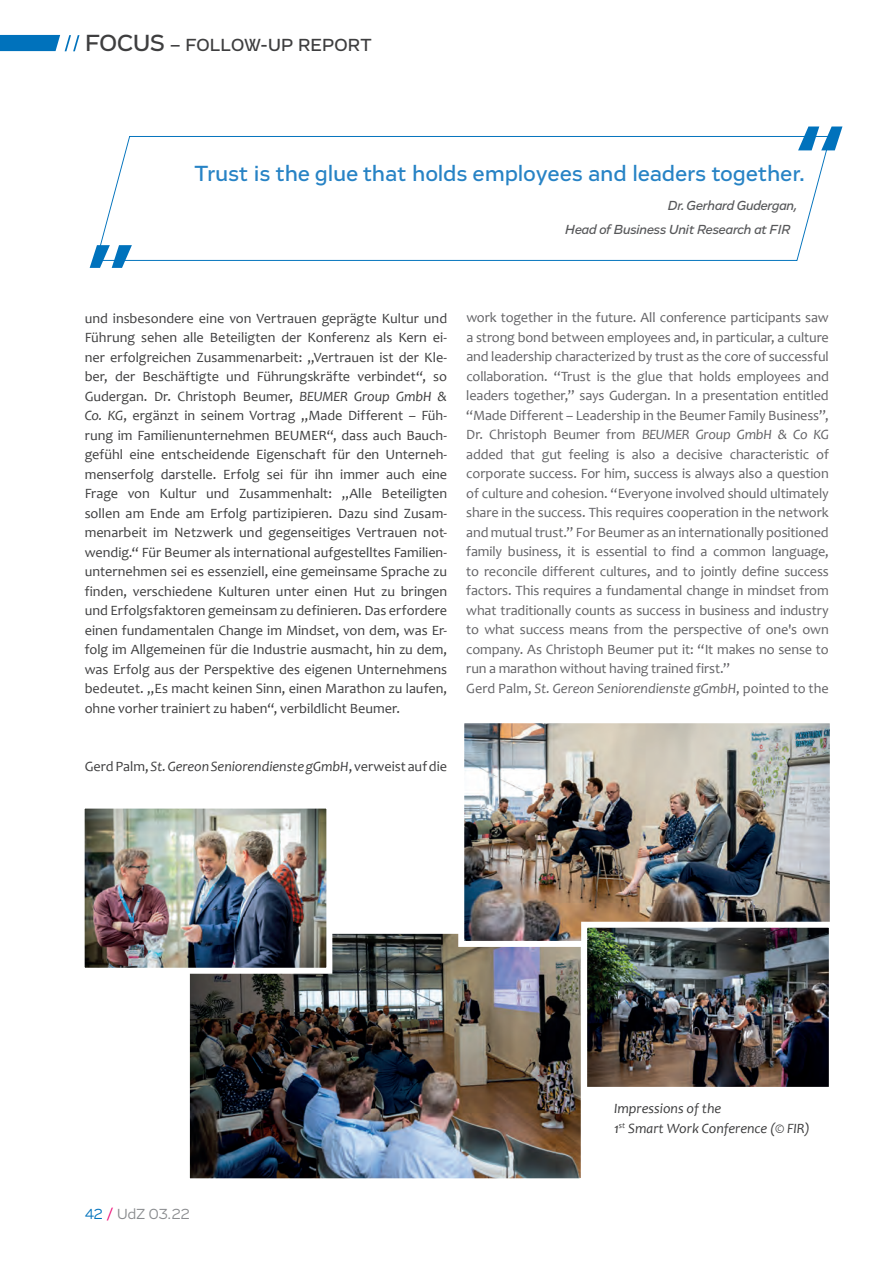
<style>
.page{position:relative;width:893px;height:1263px;background:#fff}
.page>*{position:absolute;margin:0;border:0;box-sizing:border-box;transform-origin:0 0}
.t1{font:500 22.5px "Vito";letter-spacing:.02em;color:#2783c5}
.t2{font:500 18px "Vito";letter-spacing:.005em;color:#3e3e3f}
.t3{font:15px "Vito";letter-spacing:-.005em;color:#8a8c8f}
.t4{font:14.25px/19.5px "Candara";color:#3e3e3f;text-align:justify}
.t5{font:14.25px/19.5px "Candara";letter-spacing:-.01em;color:#636366}
.t6{font:italic 14.25px/19.5px "Candara";color:#3e3e3f}
.t7{font:italic 500 13.5px/24px "Vito";color:#57585a}
.s1{font-size:24px}
.s2{font-style:italic}
.s3{font-style:normal}
.s4{color:#0072bc}
.s5{color:#ed0372}
</style>
<div class="page">
<svg style="left:0;top:35px;width:80px;height:16px"></svg>
<svg style="left:100px;top:136px;width:731px;height:125px"></svg>
<svg style="left:798px;top:126px;width:44px;height:24px"></svg>
<svg style="left:90px;top:245px;width:42px;height:23px"></svg>
<img style="left:191px;top:935px;width:389px;height:242px">
<div style="left:184px;top:928px;width:403px;height:256px;border:6px solid #fff"></div>
<img style="left:86px;top:809px;width:239px;height:158px">
<div style="left:79px;top:802px;width:253px;height:172px;border:6px solid #fff"></div>
<img style="left:465px;top:724px;width:364px;height:216px">
<div style="left:458px;top:717px;width:378px;height:230px;border:6px solid #fff"></div>
<img style="left:588px;top:929px;width:240px;height:157px">
<div style="left:581px;top:922px;width:254px;height:171px;border:6px solid #fff"></div>
<p class="t2" style="left:85px;top:34px;width:288px"><span class="s1">FOCUS</span> – FOLLOW-UP REPORT</p>
<h1 class="t1" style="left:195px;top:160px;width:612px">Trust is the glue that holds employees and leaders together.</h1>
<p class="t7" style="left:565px;top:193px;width:233px;text-indent:103px">Dr. Gerhard Gudergan,<br>Head of Business Unit Research at FIR</p>
<p class="t4" style="left:85px;top:308px;width:364px">und insbesondere eine von Vertrauen geprägte Kultur und Führung sehen alle Beteiligten der Konferenz als Kern ei&shy;ner erfolgreichen Zusammenarbeit: „Vertrauen ist der Kle&shy;ber, der Beschäftigte und Führungskräfte verbindet“, so Gudergan. Dr. Christoph Beumer, <span class="s2">BEUMER Group GmbH &amp; Co. KG</span>, ergänzt in seinem Vortrag „Made Different – Füh&shy;rung im Familienunternehmen BEUMER“, dass auch Bauch&shy;gefühl eine entscheidende Eigenschaft für den Unterneh&shy;menserfolg darstelle. Erfolg sei für ihn immer auch eine Frage von Kultur und Zusammenhalt: „Alle Beteiligten sollen am Ende am Erfolg partizipieren. Dazu sind Zusam&shy;menarbeit im Netzwerk und gegenseitiges Vertrauen not&shy;wendig.“ Für Beumer als international aufgestelltes Familien&shy;unternehmen sei es essenziell, eine gemeinsame Sprache zu finden, verschiedene Kulturen unter einen Hut zu bringen und Erfolgsfaktoren gemeinsam zu definieren. Das erfordere einen fundamentalen Change im Mindset, von dem, was Er&shy;folg im Allgemeinen für die Industrie ausmacht, hin zu dem, was Erfolg aus der Perspektive des eigenen Unternehmens bedeutet. „Es macht keinen Sinn, einen Marathon zu laufen, ohne vorher trainiert zu haben“, verbildlicht Beumer.</p>
<p class="t6" style="left:85px;top:756px;width:364px"><span class="s3">Gerd Palm,</span> St. Gereon Seniorendienste gGmbH<span class="s3">, verweist auf die</span></p>
<p class="t5" style="left:466px;top:308px;width:364px">work together in the future. All conference participants saw a strong bond between employees and, in particular, a culture and leadership characterized by trust as the core of successful collaboration. “Trust is the glue that holds employees and leaders together,” says Gudergan. In a presentation entitled “Made Different – Leadership in the Beumer Family Business”, Dr. Christoph Beumer from <span class="s2">BEUMER Group GmbH &amp; Co KG </span>added that gut feeling is also a decisive characteristic of corporate success. For him, success is always also a question of culture and cohesion. “Everyone involved should ultimately share in the success. This requires cooperation in the network and mutual trust.” For Beumer as an internationally positioned family business, it is essential to find a common language, to reconcile different cultures, and to jointly define success factors. This requires a fundamental change in mindset from what traditionally counts as success in business and industry to what success means from the perspective of one's own company. As Christoph Beumer put it: “It makes no sense to run a marathon without having trained first.”<br>Gerd Palm, <span class="s2">St. Gereon Seniorendienste gGmbH</span>, pointed to the</p>
<p class="t3" style="left:85px;top:1205px;width:106px"><span class="s4">42</span> <span class="s5">/</span> UdZ 03.22</p>
<p class="t6" style="left:614px;top:1098px;width:197px">Impressions of the<br>1<sup>st</sup> Smart Work Conference (© FIR)</p>
</div>
